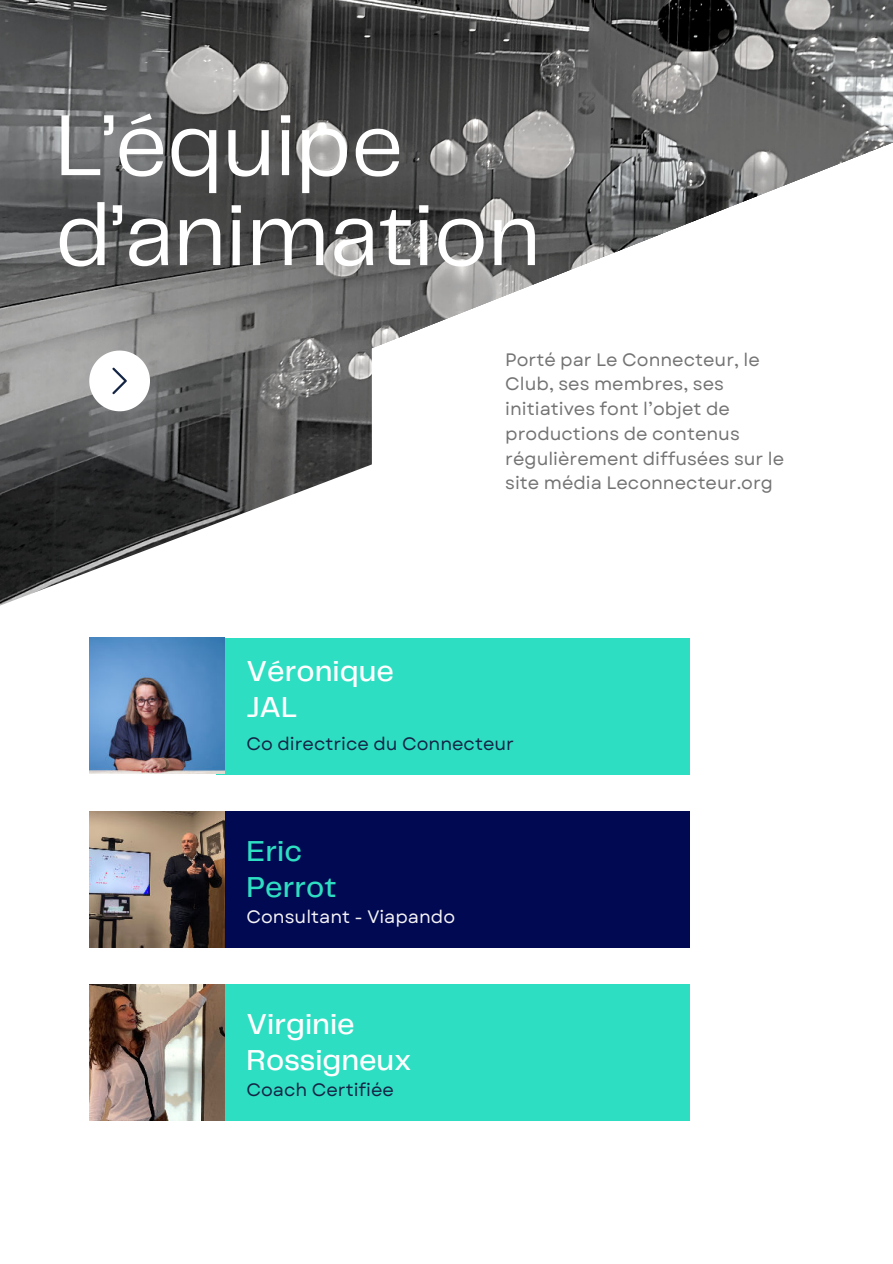
<style>
.page{position:relative;width:893px;height:1264px;background:#fff}
.page>*{position:absolute;margin:0;border:0;box-sizing:border-box;transform-origin:0 0}
.t1{font:89.85px/89.8px "Telegraf";color:#fff}
.t2{font:500 30px/36px "Telegraf";color:#fff}
.t3{font:500 30px/36px "Telegraf";color:#2edec2}
.t4{font:18px/24.8px "Garet";color:#737373}
.t5{font:18px "Garet";color:#142445}
.t6{font:18px "Garet";color:#f5f3f5}
</style>
<div class="page">
<img style="left:0;top:0;width:892px;height:606px">
<svg style="left:372px;top:128px;width:520px;height:478px"></svg>
<div style="left:215px;top:638px;width:474px;height:136px;background:#2edec2"></div>
<div style="left:215px;top:811px;width:474px;height:136px;background:#000951"></div>
<div style="left:215px;top:984px;width:474px;height:136px;background:#2edec2"></div>
<img style="left:89px;top:638px;width:135px;height:136px">
<img style="left:89px;top:811px;width:135px;height:136px">
<img style="left:89px;top:984px;width:135px;height:136px">
<svg style="left:89px;top:350px;width:61px;height:61px"></svg>
<h1 class="t1" style="left:55px;top:97px;width:486px">L’équipe d’animation</h1>
<h2 class="t2" style="left:246px;top:652px;width:149px">Véronique<br>JAL</h2>
<p class="t4" style="left:505px;top:347px;width:280px">Porté par Le Connecteur, le<br>Club, ses membres, ses initiatives font l’objet de productions de contenus régulièrement diffusées sur le site média Leconnecteur.org</p>
<p class="t5" style="left:246px;top:732px;width:269px">Co directrice du Connecteur</p>
<h2 class="t3" style="left:246px;top:832px;width:91px">Eric<br>Perrot</h2>
<p class="t6" style="left:246px;top:906px;width:210px">Consultant - Viapando</p>
<h2 class="t2" style="left:246px;top:1005px;width:166px">Virginie<br>Rossigneux</h2>
<p class="t5" style="left:246px;top:1079px;width:149px">Coach Certifiée</p>
</div>
